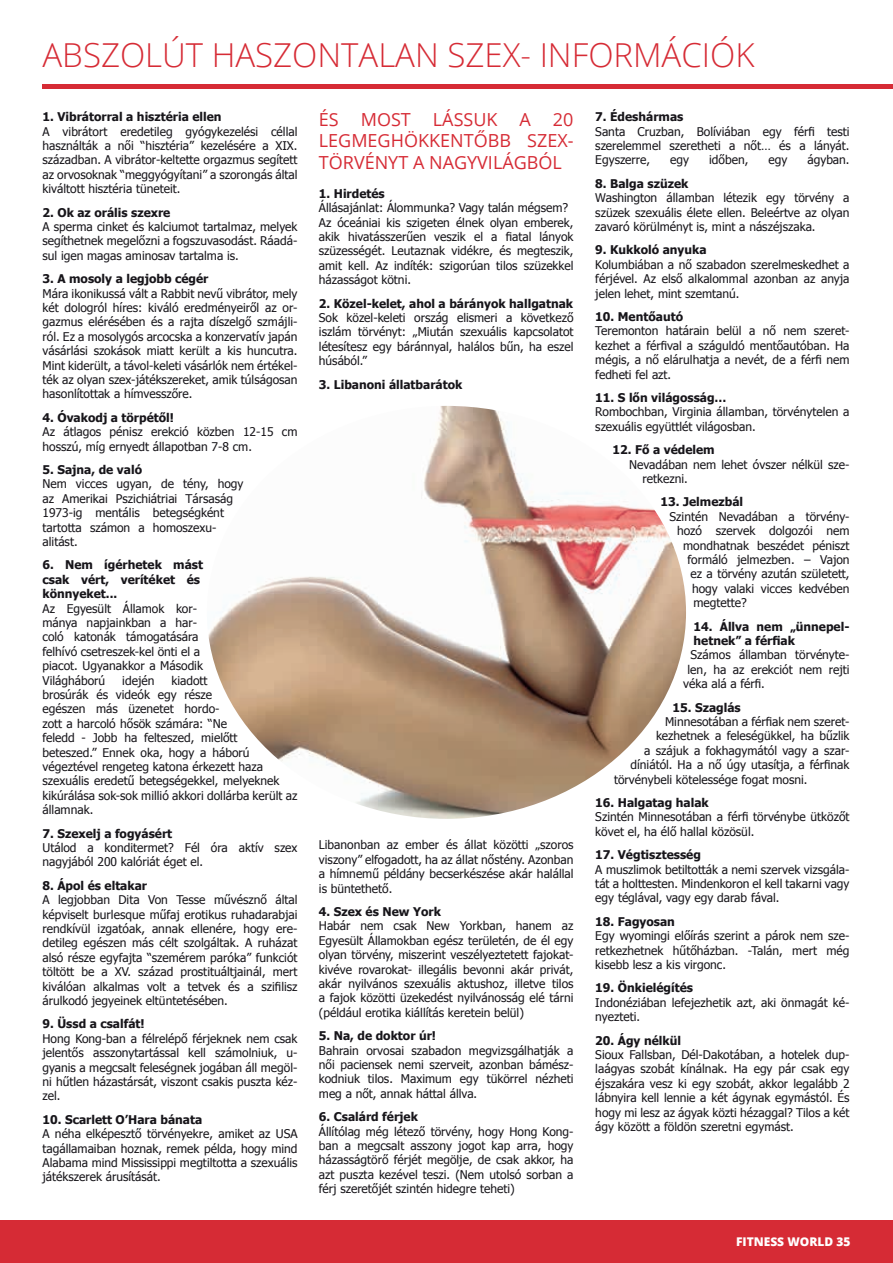
<style>
.page{position:relative;width:893px;height:1263px;background:#fff}
.page>*{position:absolute;margin:0;border:0;box-sizing:border-box;transform-origin:0 0}
.t1{font:300 33px "Open Sans";color:#d62b35}
.t2{font:18px/21.6px "Open Sans";color:#d62b35;text-align:justify}
.t3{font:12px/14.4px "Tahoma";color:#17151a;text-align:justify}
.t4{font:700 12px/14.4px "Tahoma";color:#17151a}
.t5{font:800 12px "Open Sans";color:#fff}
</style>
<div class="page">
<div style="left:0;top:1220px;width:893px;height:43px;background:#d62b35"></div>
<hr style="left:43px;top:84px;width:850px;height:4px;background:#d62b35">
<img style="left:208px;top:406px;width:478px;height:413px">
<h1 class="t1" style="left:43px;top:32px;width:714px">ABSZOLÚT HASZONTALAN SZEX- INFORMÁCIÓK</h1>
<p class="t4" style="left:43px;top:109px;width:181px">1. Vibrátorral a hisztéria ellen</p>
<p class="t3" style="left:43px;top:123px;width:257px">A vibrátort eredetileg gyógykezelési céllal használták a női “hisztéria” kezelésére a XIX. században. A vibrátor-keltette orgazmus segített az orvosoknak “meggyógyítani” a szorongás által kiváltott hisztéria tüneteit.</p>
<p class="t4" style="left:43px;top:204px;width:129px">2. Ok az orális szexre</p>
<p class="t3" style="left:43px;top:219px;width:256px">A sperma cinket és kalciumot tartalmaz, melyek segíthetnek megelőzni a fogszuvasodást. Ráadá&shy;sul igen magas aminosav tartalma is.</p>
<p class="t4" style="left:43px;top:271px;width:167px">3. A mosoly a legjobb cégér</p>
<p class="t3" style="left:43px;top:285px;width:257px">Mára ikonikussá vált a Rabbit nevű vibrátor, mely két dologról híres: kiváló eredményeiről az or&shy;gazmus elérésében és a rajta díszelgő szmájli&shy;ról. Ez a mosolygós arcocska a konzervatív japán vásárlási szokások miatt került a kis huncutra.<br>Mint kiderült, a távol-keleti vásárlók nem értékel&shy;ték az olyan szex-játékszereket, amik túlságosan hasonlítottak a hímvesszőre.</p>
<p class="t4" style="left:43px;top:409px;width:133px">4. Óvakodj a törpétől!</p>
<p class="t3" style="left:43px;top:424px;width:257px">Az átlagos pénisz erekció közben 12-15 cm hosszú, míg ernyedt állapotban 7-8 cm.</p>
<p class="t4" style="left:43px;top:462px;width:101px">5. Sajna, de való</p>
<p class="t3" style="left:43px;top:476px;width:203px;text-align:left">Nem vicces ugyan, de tény, hogy az Amerikai Pszichiátriai Társaság<br>1973-ig mentális betegségként tartotta számon a homoszexu&shy;alitást.</p>
<p class="t4" style="left:43px;top:557px;width:162px">6. Nem ígérhetek mást csak vért, verítéket és könnyeket...</p>
<p class="t3" style="left:43px;top:600px;width:162px;text-align:left">Az Egyesült Államok kor&shy;mánya napjainkban a har&shy;coló katonák támogatására felhívó csetreszek-kel önti el a piacot. Ugyanakkor a Második<br>Világháború</p>
<p class="t3" style="left:122px;top:672px;width:34px">idején</p>
<p class="t3" style="left:43px;top:672px;width:256px;text-align:left;text-indent:129px">kiadott<br>brosúrák és videók egy része<br>egészen más üzenetet hordo-<br>zott a harcoló hősök számára: “Ne<br>feledd - Jobb ha felteszed, mielőtt<br>beteszed.” Ennek oka, hogy a háború végeztével rengeteg katona érkezett haza szexuális eredetű betegségekkel, melyeknek kikúrálása sok-sok millió akkori dollárba került az államnak.</p>
<p class="t4" style="left:43px;top:825px;width:131px">7. Szexelj a fogyásért</p>
<p class="t3" style="left:43px;top:840px;width:256px">Utálod a konditermet? Fél óra aktív szex nagyjából 200 kalóriát éget el.</p>
<p class="t4" style="left:43px;top:877px;width:106px">8. Ápol és eltakar</p>
<p class="t3" style="left:43px;top:892px;width:257px">A legjobban Dita Von Tesse művésznő által képviselt burlesque műfaj erotikus ruhadarabjai rendkívül izgatóak, annak ellenére, hogy ere&shy;detileg egészen más célt szolgáltak. A ruházat alsó része egyfajta “szemérem paróka” funkciót töltött be a XV. század prostituáltjainál, mert kiválóan alkalmas volt a tetvek és a szifilisz árulkodó jegyeinek eltüntetésében.</p>
<p class="t4" style="left:43px;top:1016px;width:104px">9. Üssd a csalfát!</p>
<p class="t3" style="left:43px;top:1031px;width:257px">Hong Kong-ban a félrelépő férjeknek nem csak jelentős asszonytartással kell számolniuk, u&shy;gyanis a megcsalt feleségnek jogában áll megöl&shy;ni hűtlen házastársát, viszont csakis puszta kéz&shy;zel.</p>
<p class="t4" style="left:43px;top:1111px;width:161px">10. Scarlett O’Hara bánata</p>
<p class="t3" style="left:43px;top:1126px;width:257px">A néha elképesztő törvényekre, amiket az USA tagállamaiban hoznak, remek példa, hogy mind Alabama mind Mississippi megtiltotta a szexuális játékszerek árusítását.</p>
<h2 class="t2" style="left:319px;top:108px;width:256px">ÉS MOST LÁSSUK A 20<br>LEGMEGHÖKKENTŐBB SZEX-TÖRVÉNYT A NAGYVILÁGBÓL</h2>
<p class="t4" style="left:319px;top:185px;width:67px">1. Hirdetés</p>
<p class="t3" style="left:319px;top:200px;width:256px;text-align:left">Állásajánlat: Álommunka? Vagy talán mégsem?<br>Az óceániai kis szigeten élnek olyan emberek, akik hivatásszerűen veszik el a fiatal lányok szüzességét. Leutaznak vidékre, és megteszik, amit kell. Az indíték: szigorúan tilos szüzekkel házasságot kötni.</p>
<p class="t4" style="left:319px;top:295px;width:256px">2. Közel-kelet, ahol a bárányok hallgatnak</p>
<p class="t3" style="left:319px;top:310px;width:256px">Sok közel-keleti ország elismeri a következő iszlám törvényt: „Miután szexuális kapcsolatot létesítesz egy báránnyal, halálos bűn, ha eszel húsából.”</p>
<p class="t4" style="left:319px;top:376px;width:145px">3. Libanoni állatbarátok</p>
<p class="t3" style="left:319px;top:837px;width:256px">Libanonban az ember és állat közötti „szoros viszony” elfogadott, ha az állat nőstény. Azonban a hímnemű példány becserkészése akár halállal is büntethető.</p>
<p class="t4" style="left:319px;top:904px;width:124px">4. Szex és New York</p>
<p class="t3" style="left:319px;top:918px;width:256px">Habár nem csak New Yorkban, hanem az Egyesült Államokban egész területén, de él egy olyan törvény, miszerint veszélyeztetett fajokat&shy;kivéve rovarokat- illegális bevonni akár privát, akár nyilvános szexuális aktushoz, illetve tilos a fajok közötti üzekedést nyilvánosság elé tárni (például erotika kiállítás keretein belül)</p>
<p class="t4" style="left:319px;top:1028px;width:119px">5. Na, de doktor úr!</p>
<p class="t3" style="left:319px;top:1042px;width:256px">Bahrain orvosai szabadon megvizsgálhatják a női paciensek nemi szerveit, azonban bámész&shy;kodniuk tilos. Maximum egy tükörrel nézheti meg a nőt, annak háttal állva.</p>
<p class="t4" style="left:319px;top:1109px;width:101px">6. Csalárd férjek</p>
<p class="t3" style="left:319px;top:1123px;width:256px">Állítólag még létező törvény, hogy Hong Kong&shy;ban a megcsalt asszony jogot kap arra, hogy házasságtörő férjét megölje, de csak akkor, ha azt puszta kezével teszi. (Nem utolsó sorban a férj szeretőjét szintén hidegre teheti)</p>
<p class="t4" style="left:595px;top:109px;width:90px">7. Édeshármas</p>
<p class="t3" style="left:595px;top:123px;width:256px">Santa Cruzban, Bolíviában egy férfi testi szerelemmel szeretheti a nőt… és a lányát.<br>Egyszerre,</p>
<p class="t3" style="left:670px;top:152px;width:20px">egy</p>
<p class="t3" style="left:709px;top:152px;width:41px">időben,</p>
<p class="t3" style="left:768px;top:152px;width:20px">egy</p>
<p class="t3" style="left:807px;top:152px;width:44px">ágyban.</p>
<p class="t4" style="left:595px;top:175px;width:95px">8. Balga szüzek</p>
<p class="t3" style="left:595px;top:190px;width:256px">Washington államban létezik egy törvény a szüzek szexuális élete ellen. Beleértve az olyan zavaró körülményt is, mint a nászéjszaka.</p>
<p class="t4" style="left:595px;top:242px;width:113px">9. Kukkoló anyuka</p>
<p class="t3" style="left:595px;top:257px;width:256px">Kolumbiában a nő szabadon szerelmeskedhet a férjével. Az első alkalommal azonban az anyja jelen lehet, mint szemtanú.</p>
<p class="t4" style="left:595px;top:309px;width:89px">10. Mentőautó</p>
<p class="t3" style="left:595px;top:323px;width:256px">Teremonton határain belül a nő nem szeret&shy;kezhet a férfival a száguldó mentőautóban. Ha mégis, a nő elárulhatja a nevét, de a férfi nem fedheti fel azt.</p>
<p class="t4" style="left:595px;top:390px;width:133px">11. S lőn világosság…</p>
<p class="t3" style="left:595px;top:404px;width:256px">Rombochban, Virginia államban, törvénytelen a szexuális együttlét világosban.</p>
<p class="t4" style="left:613px;top:442px;width:104px">12. Fő a védelem</p>
<p class="t3" style="left:643px;top:456px;width:208px;text-indent:-14px">Nevadában nem lehet óvszer nélkül sze&shy;retkezni.</p>
<p class="t4" style="left:661px;top:494px;width:84px">13. Jelmezbál</p>
<p class="t3" style="left:670px;top:509px;width:181px">Szintén Nevadában a törvény-</p>
<p class="t3" style="left:677px;top:523px;width:174px">hozó szervek dolgozói nem</p>
<p class="t3" style="left:683px;top:537px;width:168px">mondhatnak beszédet péniszt</p>
<p class="t3" style="left:688px;top:552px;width:164px">formáló jelmezben. – Vajon</p>
<p class="t3" style="left:691px;top:566px;width:160px">ez a törvény azután született,</p>
<p class="t3" style="left:692px;top:581px;width:159px">hogy valaki vicces kedvében</p>
<p class="t3" style="left:694px;top:595px;width:55px">megtette?</p>
<p class="t4" style="left:694px;top:618px;width:157px">14. Állva nem „ünnepel&shy;hetnek” a férfiak</p>
<p class="t3" style="left:691px;top:647px;width:160px">Számos államban törvényte-</p>
<p class="t3" style="left:688px;top:662px;width:163px">len, ha az erekciót nem rejti</p>
<p class="t3" style="left:683px;top:676px;width:83px">véka alá a férfi.</p>
<p class="t4" style="left:673px;top:699px;width:70px">15. Szaglás</p>
<p class="t3" style="left:665px;top:714px;width:186px">Minnesotában a férfiak nem szeret-</p>
<p class="t3" style="left:656px;top:728px;width:195px">kezhetnek a feleségükkel, ha bűzlik</p>
<p class="t3" style="left:644px;top:743px;width:207px">a szájuk a fokhagymától vagy a szar-</p>
<p class="t3" style="left:631px;top:757px;width:220px">díniától. Ha a nő úgy utasítja, a férfinak</p>
<p class="t3" style="left:614px;top:771px;width:195px">törvénybeli kötelessége fogat mosni.</p>
<p class="t4" style="left:595px;top:795px;width:115px">16. Halgatag halak</p>
<p class="t3" style="left:595px;top:809px;width:256px">Szintén Minnesotában a férfi törvénybe ütközőt követ el, ha élő hallal közösül.</p>
<p class="t4" style="left:595px;top:847px;width:107px">17. Végtisztesség</p>
<p class="t3" style="left:595px;top:861px;width:256px">A muszlimok betiltották a nemi szervek vizsgála&shy;tát a holttesten. Mindenkoron el kell takarni vagy egy téglával, vagy egy darab fával.</p>
<p class="t4" style="left:595px;top:913px;width:81px">18. Fagyosan</p>
<p class="t3" style="left:595px;top:928px;width:256px">Egy wyomingi előírás szerint a párok nem sze&shy;retkezhetnek hűtőházban. -Talán, mert még kisebb lesz a kis virgonc.</p>
<p class="t4" style="left:595px;top:980px;width:99px">19. Önkielégítés</p>
<p class="t3" style="left:595px;top:995px;width:256px">Indonéziában lefejezhetik azt, aki önmagát ké&shy;nyezteti.</p>
<p class="t4" style="left:595px;top:1032px;width:87px">20. Ágy nélkül</p>
<p class="t3" style="left:595px;top:1047px;width:256px">Sioux Fallsban, Dél-Dakotában, a hotelek dup&shy;laágyas szobát kínálnak. Ha egy pár csak egy éjszakára vesz ki egy szobát, akkor legalább 2 lábnyira kell lennie a két ágynak egymástól. És hogy mi lesz az ágyak közti hézaggal? Tilos a két ágy között a földön szeretni egymást.</p>
<p class="t5" style="left:736px;top:1233px;width:116px">FITNESS WORLD 35</p>
</div>
